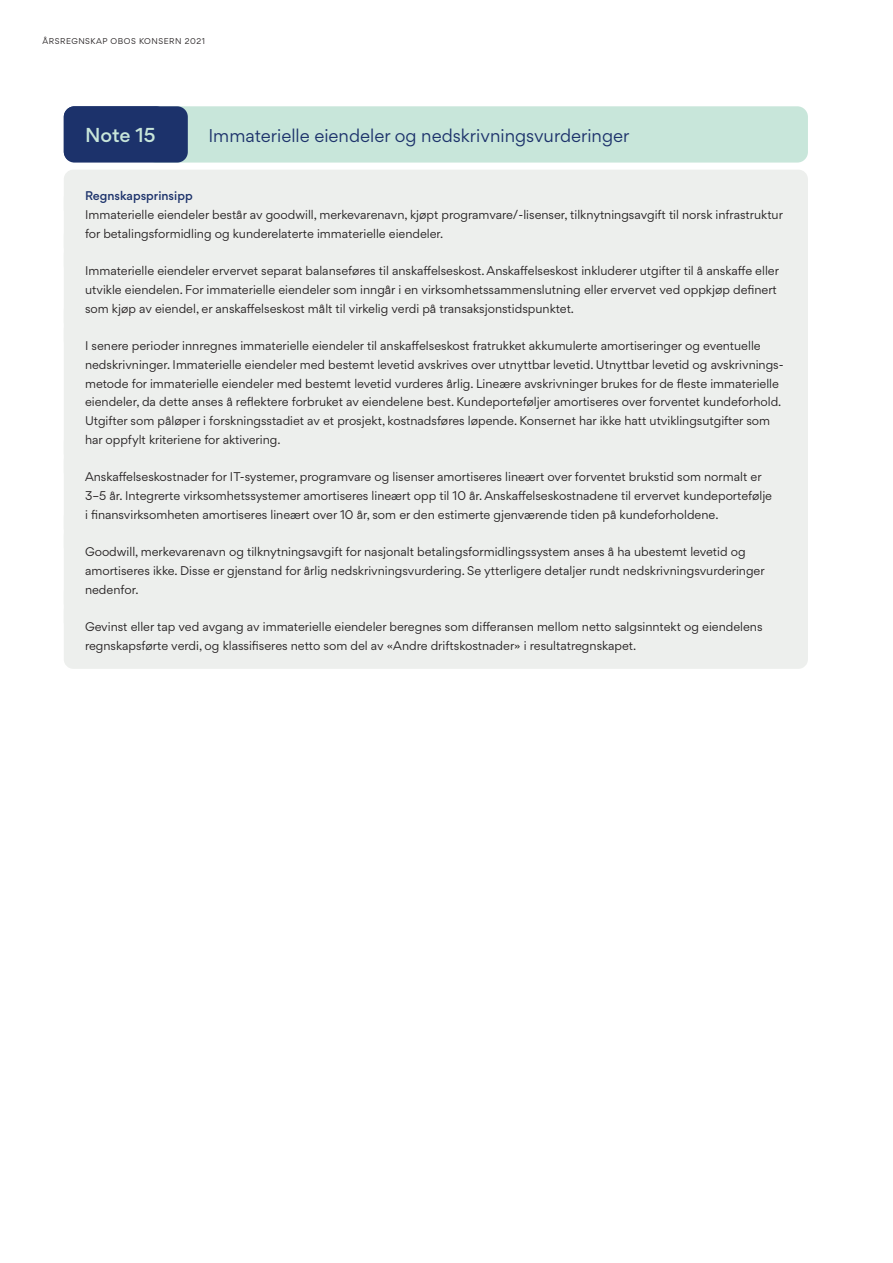
<style>
.page{position:relative;width:893px;height:1263px;background:#fff}
.page>*{position:absolute;margin:0;border:0;box-sizing:border-box;transform-origin:0 0}
.NOteittel_ny{font:500 18px "Gordita";letter-spacing:-.005em;color:#c8e6da}
.NOteittel_ny-2{font:16.5px "Gordita";color:#1c326b}
.Note_prinsipptekst{font:11.25px/18.8px "Gordita";color:#231f20}
.Prinsipptittel{font:500 11.25px "Gordita";color:#1c326b}
.t1{font:7.5px "Gordita";letter-spacing:.07em;color:#231f20}
</style>
<div class="page">
<div style="left:64px;top:170px;width:744px;height:49px;background:#edefed;border-radius:10px"></div>
<div style="left:64px;top:188px;width:744px;height:68px;background:#edefed;border-radius:10px"></div>
<div style="left:64px;top:226px;width:744px;height:49px;background:#edefed;border-radius:10px"></div>
<div style="left:64px;top:245px;width:744px;height:86px;background:#edefed;border-radius:10px"></div>
<div style="left:64px;top:301px;width:744px;height:49px;background:#edefed;border-radius:10px"></div>
<div style="left:64px;top:320px;width:744px;height:143px;background:#edefed;border-radius:10px"></div>
<div style="left:64px;top:432px;width:744px;height:49px;background:#edefed;border-radius:10px"></div>
<div style="left:64px;top:451px;width:744px;height:87px;background:#edefed;border-radius:10px"></div>
<div style="left:64px;top:507px;width:744px;height:49px;background:#edefed;border-radius:10px"></div>
<div style="left:64px;top:526px;width:744px;height:87px;background:#edefed;border-radius:10px"></div>
<div style="left:64px;top:582px;width:744px;height:49px;background:#edefed;border-radius:10px"></div>
<div style="left:64px;top:601px;width:744px;height:68px;background:#edefed;border-radius:10px"></div>
<div style="left:146px;top:106px;width:662px;height:57px;background:#c8e6da;border-radius:11px"></div>
<div style="left:64px;top:106px;width:124px;height:57px;background:#1c326b;border-radius:11px"></div>
<p class="t1" style="left:43px;top:36px;width:164px">ÅRSREGNSKAP OBOS KONSERN 2021</p>
<h3 class="NOteittel_ny" style="left:85px;top:122px;width:72px">Note 15</h3>
<h3 class="NOteittel_ny-2" style="left:208px;top:124px;width:423px">Immaterielle eiendeler og nedskrivningsvurderinger</h3>
<p class="Prinsipptittel" style="left:85px;top:187px;width:109px">Regnskapsprinsipp</p>
<p class="Note_prinsipptekst" style="left:85px;top:205px;width:699px">Immaterielle eiendeler består av goodwill, merkevarenavn, kjøpt programvare/-lisenser, tilknytningsavgift til norsk infrastruktur for betalingsformidling og kunderelaterte immaterielle eiendeler.</p>
<p class="Note_prinsipptekst" style="left:85px;top:261px;width:695px">Immaterielle eiendeler ervervet separat balanseføres til anskaffelseskost. Anskaffelseskost inkluderer utgifter til å anskaffe eller utvikle eiendelen. For immaterielle eiendeler som inngår i en virksomhetssammenslutning eller ervervet ved oppkjøp definert som kjøp av eiendel, er anskaffelseskost målt til virkelig verdi på transaksjonstidspunktet.</p>
<p class="Note_prinsipptekst" style="left:85px;top:336px;width:700px">I senere perioder innregnes immaterielle eiendeler til anskaffelseskost fratrukket akkumulerte amortiseringer og eventuelle nedskrivninger. Immaterielle eiendeler med bestemt levetid avskrives over utnyttbar levetid. Utnyttbar levetid og avskrivnings&shy;metode for immaterielle eiendeler med bestemt levetid vurderes årlig. Lineære avskrivninger brukes for de fleste immaterielle eiendeler, da dette anses å reflektere forbruket av eiendelene best. Kundeporteføljer amortiseres over forventet kundeforhold.<br>Utgifter som påløper i forskningsstadiet av et prosjekt, kostnadsføres løpende. Konsernet har ikke hatt utviklingsutgifter som har oppfylt kriteriene for aktivering.</p>
<p class="Note_prinsipptekst" style="left:85px;top:467px;width:689px">Anskaffelseskostnader for IT-systemer, programvare og lisenser amortiseres lineært over forventet brukstid som normalt er<br>3–5 år. Integrerte virksomhetssystemer amortiseres lineært opp til 10 år. Anskaffelseskostnadene til ervervet kundeportefølje i finansvirksomheten amortiseres lineært over 10 år, som er den estimerte gjenværende tiden på kundeforholdene.</p>
<p class="Note_prinsipptekst" style="left:85px;top:542px;width:681px">Goodwill, merkevarenavn og tilknytningsavgift for nasjonalt betalingsformidlingssystem anses å ha ubestemt levetid og amortiseres ikke. Disse er gjenstand for årlig nedskrivningsvurdering. Se ytterligere detaljer rundt nedskrivningsvurderinger nedenfor.</p>
<p class="Note_prinsipptekst" style="left:85px;top:617px;width:679px">Gevinst eller tap ved avgang av immaterielle eiendeler beregnes som differansen mellom netto salgsinntekt og eiendelens regnskapsførte verdi, og klassifiseres netto som del av «Andre driftskostnader» i resultatregnskapet.</p>
</div>
